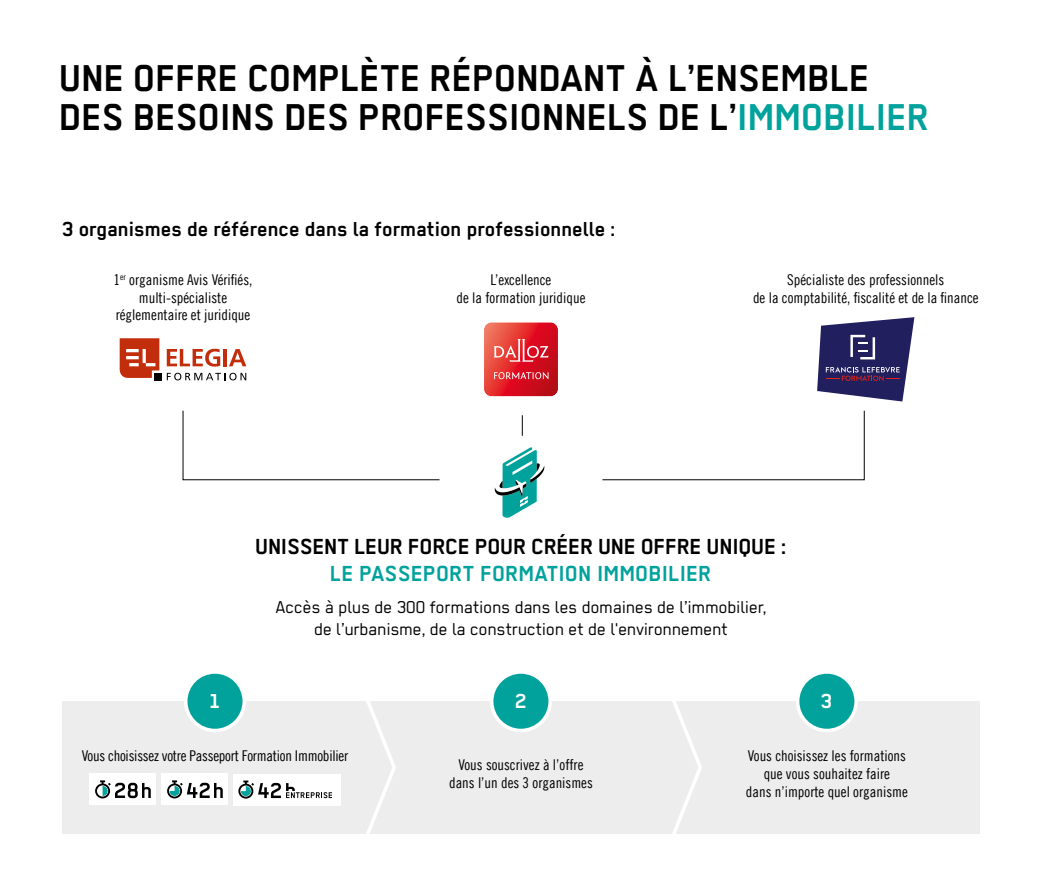
<style>
.page{position:relative;width:1042px;height:893px;background:#fff}
.page>*{position:absolute;margin:0;border:0;box-sizing:border-box;transform-origin:0 0}
.t1{font:700 42px/38.5px "Regular";letter-spacing:-.01em;color:#000}
.t2{font:700 24.5px "Regular";letter-spacing:-.015em;color:#000}
.t3{font:700 24.5px "Regular";color:#01a29c}
.t4{font:700 22.75px "Regular";color:#000}
.t5{font:700 22.75px "Regular";color:#fff}
.t6{font:19.25px/21.7px "Regular";color:#000;text-align:center}
.t7{font:14.88px/17.8px "Trade Gothic LT Com Cn 18";color:#000;text-align:center}
.s1{color:#01a29c}
</style>
<div class="page">
<div style="left:62px;top:701px;width:918px;height:132px;background:#ededed"></div>
<div style="left:89px;top:773px;width:67px;height:32px;background:#fff"></div>
<div style="left:233px;top:774px;width:108px;height:32px;background:#fff"></div>
<svg style="left:95px;top:780px;width:56px;height:18px"></svg>
<div style="left:161px;top:773px;width:67px;height:32px;background:#fff"></div>
<svg style="left:167px;top:780px;width:56px;height:18px"></svg>
<svg style="left:238px;top:780px;width:94px;height:19px"></svg>
<div style="left:482px;top:320px;width:78px;height:78px;border:2px solid #fff;border-radius:8px"></div>
<svg style="left:483px;top:321px;width:76px;height:76px;background:#e04348"></svg>
<svg style="left:817px;top:317px;width:97px;height:84px"></svg>
<svg style="left:184px;top:673px;width:62px;height:59px"></svg>
<svg style="left:490px;top:673px;width:62px;height:59px"></svg>
<svg style="left:796px;top:673px;width:62px;height:59px"></svg>
<svg style="left:495px;top:447px;width:49px;height:71px"></svg>
<svg style="left:182px;top:410px;width:258px;height:71px"></svg>
<svg style="left:602px;top:410px;width:263px;height:71px"></svg>
<svg style="left:522px;top:415px;width:1px;height:21px"></svg>
<svg style="left:119px;top:338px;width:40px;height:40px;background:#cc5135"></svg>
<hr style="left:224px;top:349px;width:3px;height:17px;background:#c22e0c">
<svg style="left:229px;top:349px;width:17px;height:17px"></svg>
<svg style="left:167px;top:349px;width:53px;height:18px"></svg>
<div style="left:154px;top:373px;width:8px;height:7px;background:#000"></div>
<svg style="left:167px;top:373px;width:79px;height:7px"></svg>
<svg style="left:362px;top:701px;width:36px;height:133px"></svg>
<svg style="left:668px;top:701px;width:36px;height:133px"></svg>
<h1 class="t1" style="left:60px;top:58px;width:871px">UNE OFFRE COMPLÈTE RÉPONDANT À L’ENSEMBLE<br>DES BESOINS DES PROFESSIONNELS DE L’<span class="s1">IMMOBILIER</span></h1>
<h3 class="t4" style="left:62px;top:216px;width:555px">3 organismes de référence dans la formation professionnelle :</h3>
<p class="t7" style="left:114px;top:270px;width:140px">1<sup>er</sup> organisme Avis Vérifiés, multi-spécialiste réglementaire et juridique</p>
<p class="t7" style="left:456px;top:270px;width:130px">L’excellence<br>de la formation juridique</p>
<p class="t7" style="left:753px;top:270px;width:227px">Spécialiste des professionnels<br>de la comptabilité, fiscalité et de la finance</p>
<h2 class="t2" style="left:255px;top:533px;width:532px">UNISSENT LEUR FORCE POUR CRÉER UNE OFFRE UNIQUE :</h2>
<h2 class="t3" style="left:330px;top:559px;width:383px">LE PASSEPORT FORMATION IMMOBILIER</h2>
<p class="t6" style="left:275px;top:596px;width:492px">Accès à plus de 300 formations dans les domaines de l’immobilier, de l’urbanisme, de la construction et de l'environnement</p>
<h3 class="t5" style="left:209px;top:688px;width:13px">1</h3>
<h3 class="t5" style="left:515px;top:688px;width:13px">2</h3>
<h3 class="t5" style="left:821px;top:688px;width:13px">3</h3>
<p class="t7" style="left:82px;top:747px;width:268px">Vous choisissez votre Passeport Formation Immobilier</p>
<p class="t7" style="left:449px;top:755px;width:145px">Vous souscrivez à l’offre dans l’un des 3 organismes</p>
<p class="t7" style="left:746px;top:747px;width:163px">Vous choisissez les formations que vous souhaitez faire<br>dans n’importe quel organisme</p>
</div>
